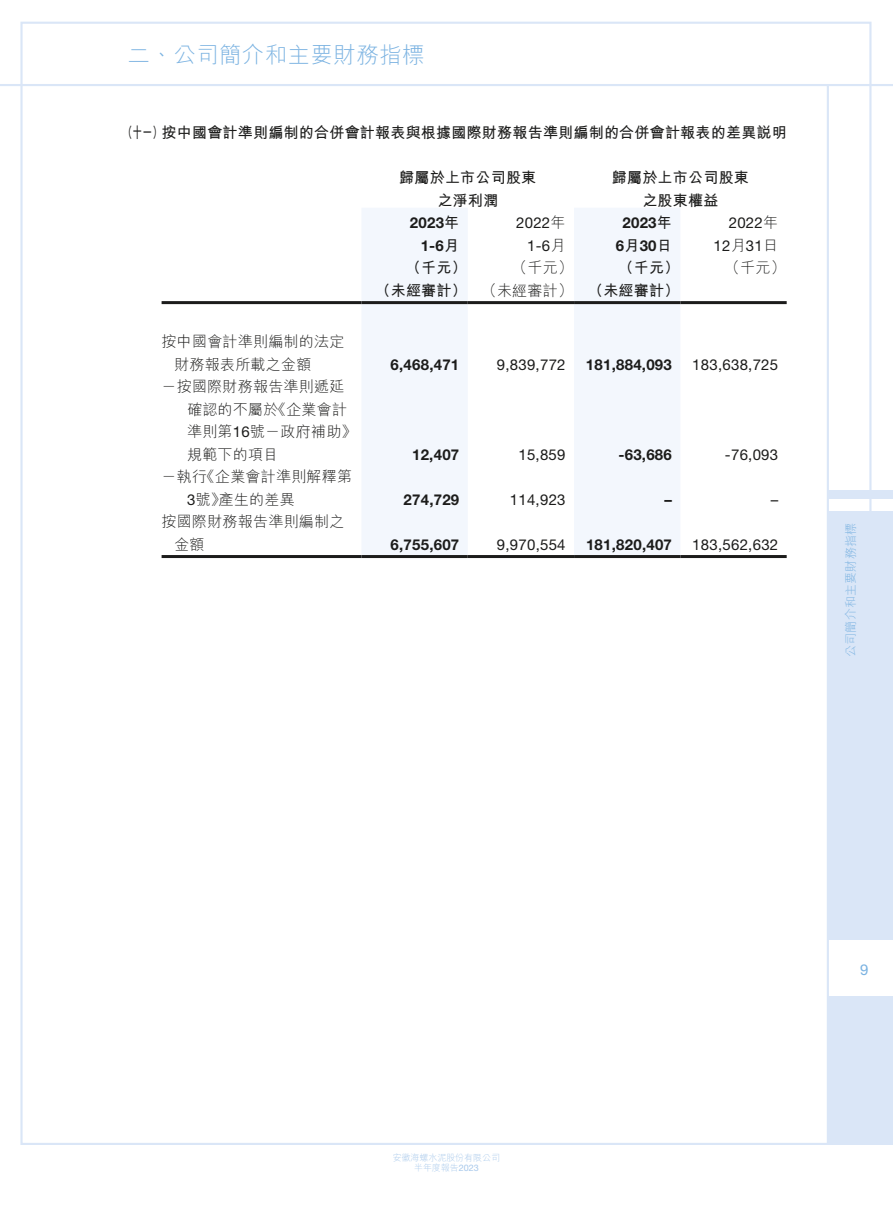
<style>
.page{position:relative;width:893px;height:1212px;background:#fff}
.page>*{position:absolute;margin:0;border:0;box-sizing:border-box;transform-origin:0 0}
.t1{font:300 22.5px "M Hei HK";letter-spacing:.015em;color:#7ab2e1}
.t2{font:300 15px/22.5px "M Hei HK";letter-spacing:.015em;color:#1c1c1b}
.t3{font:15px/22.5px "Helvetica Neue LT Std";letter-spacing:.015em;color:#1c1c1b;text-align:right}
.t4{font:700 15px/22.5px "Helvetica Neue LT Std";letter-spacing:.015em;color:#1c1c1b;text-align:right}
.t5{font:700 15px/22.5px "M Hei HK";letter-spacing:.015em;color:#1c1c1b;text-align:center}
.t6{font:700 15px "M Hei HK";letter-spacing:.015em;color:#1c1c1b;scale:.65 1}
.t7{font:15px "Helvetica Neue LT Std";color:#7ab2e1}
.t8{font:300 12px "M Hei HK";letter-spacing:.015em;color:#7ab2e1}
.t9{font:300 9px/10.8px "M Hei HK";letter-spacing:-.005em;color:#a7c8eb;text-align:center}
.s1{font-family:"M Hei HK"}
.s2{font-family:"M Hei HK";font-weight:300}
.s3{font-family:"Helvetica Neue LT Std";font-weight:400}
</style>
<div class="page">
<div style="left:828px;top:511px;width:65px;height:634px;background:#dae6f7"></div>
<div style="left:828px;top:490px;width:65px;height:9px;background:#dae6f7"></div>
<hr style="left:0;top:84px;width:893px;height:2px;background:#dae6f7">
<div style="left:828px;top:941px;width:65px;height:55px;background:#fff"></div>
<hr style="left:827px;top:85px;width:2px;height:1060px;background:#dae6f7">
<svg style="left:361px;top:208px;width:319px;height:347px;fill:#f3f7fd"></svg>
<hr style="left:162px;top:301px;width:199px;height:3px;background:#1c1c1b">
<hr style="left:361px;top:301px;width:107px;height:3px;background:#1c1c1b">
<hr style="left:468px;top:301px;width:106px;height:3px;background:#1c1c1b">
<hr style="left:574px;top:301px;width:106px;height:3px;background:#1c1c1b">
<hr style="left:680px;top:301px;width:107px;height:3px;background:#1c1c1b">
<hr style="left:162px;top:555px;width:199px;height:3px;background:#1c1c1b">
<hr style="left:361px;top:555px;width:107px;height:3px;background:#1c1c1b">
<hr style="left:468px;top:555px;width:106px;height:3px;background:#1c1c1b">
<hr style="left:574px;top:555px;width:106px;height:3px;background:#1c1c1b">
<hr style="left:680px;top:555px;width:107px;height:3px;background:#1c1c1b">
<h1 class="t1" style="left:128px;top:39px;width:299px">二、公司簡介和主要財務指標</h1>
<p class="t6" style="left:123px;top:122px;width:1023px">（十一）按中國會計準則編制的合併會計報表與根據國際財務報告準則編制的合併會計報表的差異說明</p>
<p class="t5" style="left:399px;top:165px;width:139px">歸屬於上市公司股東之淨利潤</p>
<p class="t5" style="left:612px;top:165px;width:139px">歸屬於上市公司股東之股東權益</p>
<p class="t4" style="left:410px;top:211px;width:51px">2023<span class="s1">年<br></span>1-6<span class="s1">月</span></p>
<p class="t5" style="left:375px;top:255px;width:93px;text-align:right">（千元）<br>（未經審計）</p>
<p class="t3" style="left:516px;top:211px;width:51px">2022<span class="s2">年<br></span>1-6<span class="s2">月</span></p>
<p class="t2" style="left:482px;top:256px;width:93px;text-align:right">（千元）<br>（未經審計）</p>
<p class="t3" style="left:713px;top:211px;width:66px">2022<span class="s2">年<br></span>12<span class="s2">月</span>31<span class="s2">日</span></p>
<p class="t2" style="left:725px;top:256px;width:62px">（千元）</p>
<p class="t4" style="left:616px;top:211px;width:58px;text-align:center">2023<span class="s1">年<br></span>6<span class="s1">月</span>30<span class="s1">日</span></p>
<p class="t5" style="left:588px;top:255px;width:93px;text-align:right">（千元）<br>（未經審計）</p>
<p class="t2" style="left:174px;top:330px;width:172px;text-indent:-13px">按中國會計準則編制的法定財務報表所載之金額</p>
<p class="t2" style="left:187px;top:375px;width:171px;text-indent:-26px">－按國際財務報告準則遞延確認的不屬於《企業會計準則第<span class="s3">16</span>號－政府補助》規範下的項目</p>
<p class="t2" style="left:187px;top:465px;width:167px;text-indent:-26px">－執行《企業會計準則解釋第<br><span class="s3">3</span>號》產生的差異</p>
<p class="t2" style="left:174px;top:510px;width:172px;text-indent:-13px">按國際財務報告準則編制之金額</p>
<p class="t4" style="left:390px;top:353px;width:70px">6,468,471</p>
<p class="t3" style="left:497px;top:353px;width:70px">9,839,772</p>
<p class="t4" style="left:586px;top:353px;width:87px">181,884,093</p>
<p class="t3" style="left:692px;top:353px;width:87px">183,638,725</p>
<p class="t4" style="left:412px;top:443px;width:49px">12,407</p>
<p class="t3" style="left:518px;top:443px;width:49px">15,859</p>
<p class="t4" style="left:618px;top:443px;width:55px">-63,686</p>
<p class="t3" style="left:725px;top:443px;width:55px">-76,093</p>
<p class="t4" style="left:404px;top:488px;width:57px">274,729</p>
<p class="t3" style="left:510px;top:488px;width:57px">114,923</p>
<p class="t4" style="left:664px;top:488px;width:9px">–</p>
<p class="t3" style="left:771px;top:488px;width:9px">–</p>
<p class="t4" style="left:391px;top:533px;width:70px">6,755,607</p>
<p class="t3" style="left:497px;top:533px;width:70px">9,970,554</p>
<p class="t4" style="left:586px;top:533px;width:87px">181,820,407</p>
<p class="t3" style="left:692px;top:533px;width:87px">183,562,632</p>
<p class="t8" style="left:842px;top:657px;width:136px;rotate:-90deg">公司簡介和主要財務指標</p>
<p class="t9" style="left:393px;top:1151px;width:109px">安徽海螺水泥股份有限公司半年度報告<span class="s3">2023</span></p>
<p class="t7" style="left:860px;top:960px;width:10px">9</p>
</div>
